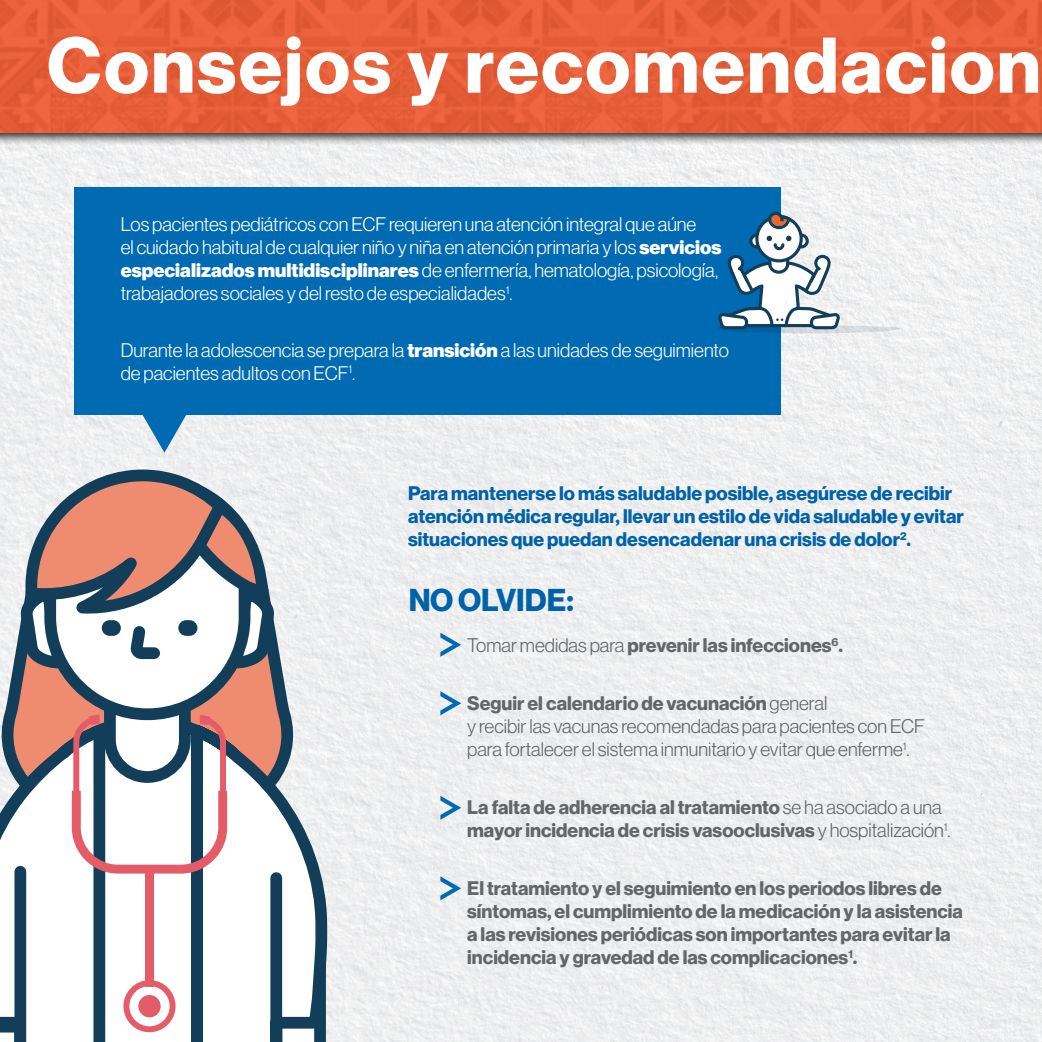
<style>
.page{position:relative;width:1042px;height:1042px;background:#fff}
.page>*{position:absolute;margin:0;border:0;box-sizing:border-box;transform-origin:0 0}
.t1{font:700 77px "Volta Modern Display 75";letter-spacing:.03em;color:#fff}
.t2{font:700 30.97px "Volta Modern Display 75";color:#006ab2}
.t3{font:700 19.25px/23.1px "Volta Modern Display 75";color:#6c6d70}
.t4{font:300 19.25px/23.1px "Volta Modern Display 45";color:#fff}
.t5{font:700 19.25px/23.1px "Volta Modern Display 75";color:#006ab2}
.t6{font:300 19.25px/23.1px "Volta Modern Display 45";color:#6c6d70}
.s1{font-family:"Volta Modern Display 95";font-weight:900}
.s2{font-family:"Volta Modern Display 45";font-weight:300}
</style>
<div class="page">
<img style="left:0;top:146px;width:1041px;height:896px">
<svg style="left:0;top:467px;width:312px;height:246px"></svg>
<svg style="left:333px;top:740px;width:10px;height:302px"></svg>
<svg style="left:50px;top:479px;width:194px;height:235px"></svg>
<svg style="left:20px;top:463px;width:257px;height:210px"></svg>
<svg style="left:0;top:713px;width:332px;height:329px"></svg>
<div style="left:138px;top:995px;width:23px;height:22px;background:#e45c67;border-radius:50%"></div>
<div style="left:74px;top:187px;width:707px;height:227px;background:#006ab2"></div>
<svg style="left:136px;top:414px;width:57px;height:39px"></svg>
<svg style="left:440px;top:633px;width:21px;height:24px"></svg>
<svg style="left:440px;top:691px;width:21px;height:24px"></svg>
<svg style="left:440px;top:796px;width:21px;height:24px"></svg>
<svg style="left:440px;top:876px;width:21px;height:24px"></svg>
<svg style="left:0;top:132px;width:1041px;height:14px;background:#b2a8a6"></svg>
<div style="left:0;top:0;width:1042px;height:132px;background:#e55e39"></div>
<svg style="left:718px;top:212px;width:183px;height:121px"></svg>
<img style="left:1041px;top:146px;width:1px;height:896px">
<hr style="left:1041px;top:0;width:1px;height:146px;background:#231f20">
<h1 class="t1" style="left:50px;top:21px;width:995px">Consejos y recomendacion</h1>
<p class="t4" style="left:121px;top:213px;width:602px">Los pacientes pediátricos con ECF requieren una atención integral que aúne<br>el cuidado habitual de cualquier niño y niña en atención primaria y los <span class="s1">servicios especializados multidisciplinares</span> de enfermería, hematología, psicología, trabajadores sociales y del resto de especialidades<sup>1</sup>.</p>
<p class="t4" style="left:121px;top:338px;width:610px">Durante la adolescencia se prepara la <span class="s1">transición</span> a las unidades de seguimiento de pacientes adultos con ECF<sup>1</sup>.</p>
<p class="t5" style="left:408px;top:482px;width:557px">Para mantenerse lo más saludable posible, asegúrese de recibir atención médica regular, llevar un estilo de vida saludable y evitar situaciones que puedan desencadenar una crisis de dolor<sup>2</sup>.</p>
<h2 class="t2" style="left:408px;top:582px;width:167px">NO OLVIDE:</h2>
<p class="t3" style="left:467px;top:634px;width:377px"><span class="s2">Tomar medidas para</span> prevenir las infecciones<sup>6</sup>.</p>
<p class="t3" style="left:467px;top:692px;width:361px">Seguir el calendario de vacunación <span class="s2">general</span></p>
<p class="t6" style="left:467px;top:714px;width:459px">y recibir las vacunas recomendadas para pacientes con ECF para fortalecer el sistema inmunitario y evitar que enferme<sup>1</sup>.</p>
<p class="t3" style="left:467px;top:796px;width:485px">La falta de adherencia al tratamiento <span class="s2">se ha asociado a una </span>mayor incidencia de crisis vasooclusivas <span class="s2">y hospitalización</span><sup>1</sup><span class="s2">.</span></p>
<p class="t3" style="left:467px;top:877px;width:497px">El tratamiento y el seguimiento en los periodos libres de síntomas, el cumplimiento de la medicación y la asistencia a las revisiones periódicas son importantes para evitar la incidencia y gravedad de las complicaciones<sup>1</sup>.</p>
</div>
